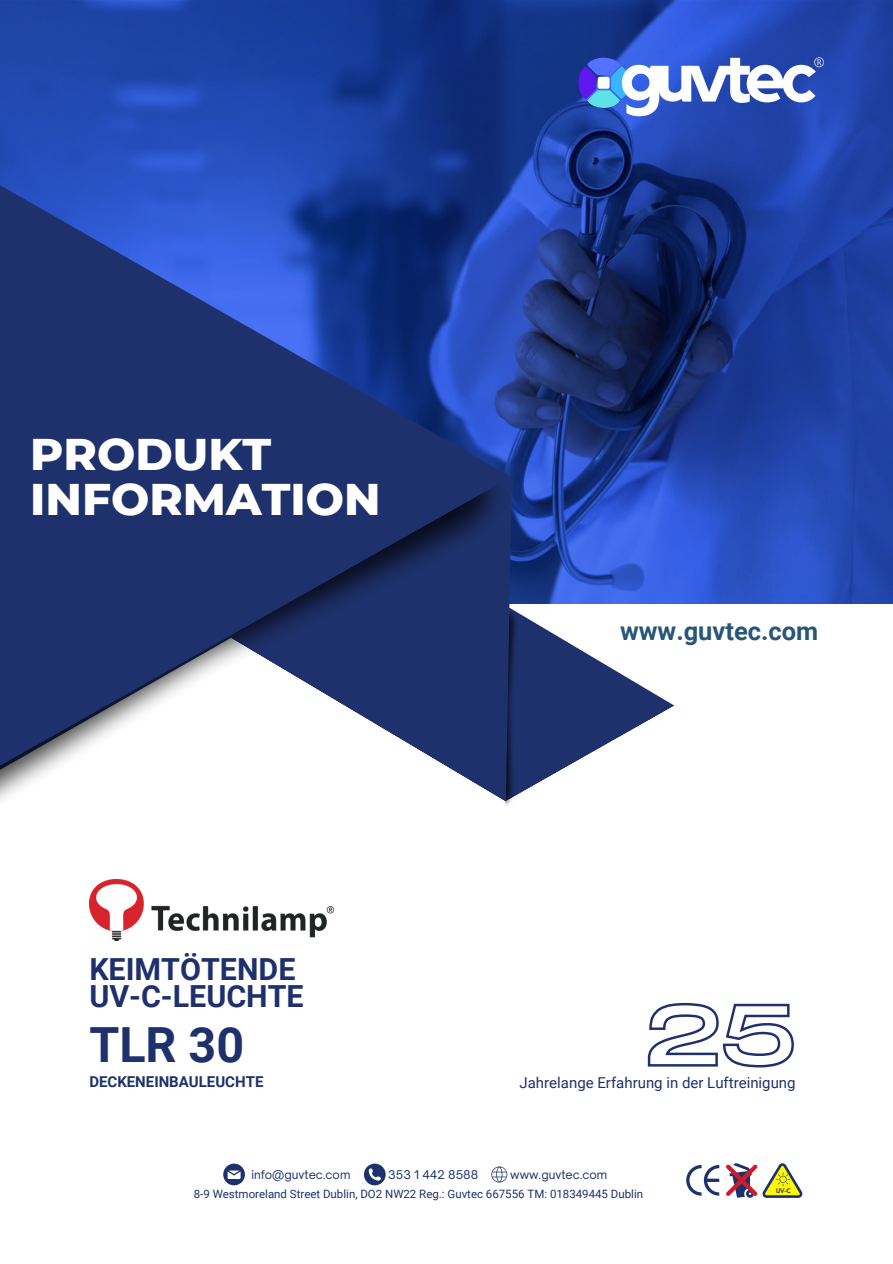
<style>
.page{position:relative;width:893px;height:1264px;background:#fff}
.page>*{position:absolute;margin:0;border:0;box-sizing:border-box;transform-origin:0 0}
.t1{font:700 72px "Kollektif";letter-spacing:-.095em;color:#fff}
.t2{font:700 48.45px "Roboto";color:#1f316c}
.t3{font:800 45.3px "Montserrat";color:#fff}
.t4{font:700 30.45px "Roboto";color:#1f316c}
.t5{font:700 25.5px "Roboto";color:#285678}
.t6{font:15px "Roboto";color:#1f316c}
.t7{font:700 15px "Roboto";color:#1f316c}
.t8{font:300 13.05px "Open Sans";color:#fff}
.t9{font:11.55px "Roboto";color:#1d326b}
.t10{font:11.55px "Open Sauce One";color:#1d326b}
.t11{font:700 5.7px "League Spartan";color:#4e4e4e}
</style>
<div class="page">
<img style="left:0;top:0;width:892px;height:604px">
<svg style="left:0;top:148px;width:511px;height:329px;background:#203d90"></svg>
<svg style="left:528px;top:618px;width:146px;height:171px"></svg>
<img style="left:0;top:477px;width:528px;height:329px">
<svg style="left:686px;top:1164px;width:33px;height:31px"></svg>
<svg style="left:726px;top:1163px;width:77px;height:34px"></svg>
<svg style="left:364px;top:1163px;width:21px;height:21px"></svg>
<svg style="left:223px;top:1163px;width:21px;height:21px"></svg>
<svg style="left:491px;top:1166px;width:16px;height:16px"></svg>
<svg style="left:568px;top:47px;width:70px;height:70px;background:#345fc8"></svg>
<div style="left:597px;top:77px;width:12px;height:12px;background:#fff;border-radius:2px"></div>
<svg style="left:647px;top:1002px;width:147px;height:66px"></svg>
<img style="left:89px;top:879px;width:244px;height:61px">
<p class="t3" style="left:30px;top:426px;width:242px">PRODUKT</p>
<p class="t3" style="left:30px;top:471px;width:352px">INFORMATION</p>
<p class="t4" style="left:89px;top:952px;width:207px">KEIMTÖTENDE</p>
<p class="t4" style="left:89px;top:979px;width:216px">UV-C-LEUCHTE</p>
<p class="t2" style="left:89px;top:1016px;width:156px">TLR 30</p>
<p class="t7" style="left:89px;top:1073px;width:175px">DECKENEINBAULEUCHTE</p>
<p class="t1" style="left:619px;top:43px;width:199px">guvtec</p>
<p class="t8" style="left:813px;top:53px;width:12px">®</p>
<p class="t5" style="left:620px;top:616px;width:200px">www.guvtec.com</p>
<p class="t6" style="left:519px;top:1073px;width:277px">Jahrelange Erfahrung in der Luftreinigung</p>
<p class="t10" style="left:251px;top:1167px;width:100px">info@guvtec.com</p>
<p class="t10" style="left:388px;top:1167px;width:92px">353 1 442 8588</p>
<p class="t10" style="left:510px;top:1167px;width:99px">www.guvtec.com</p>
<p class="t9" style="left:194px;top:1187px;width:451px">8-9 Westmoreland Street Dublin, DO2 NW22 Reg.: Guvtec 667556 TM: 018349445 Dublin</p>
<p class="t11" style="left:776px;top:1187px;width:16px">UV-C</p>
</div>
